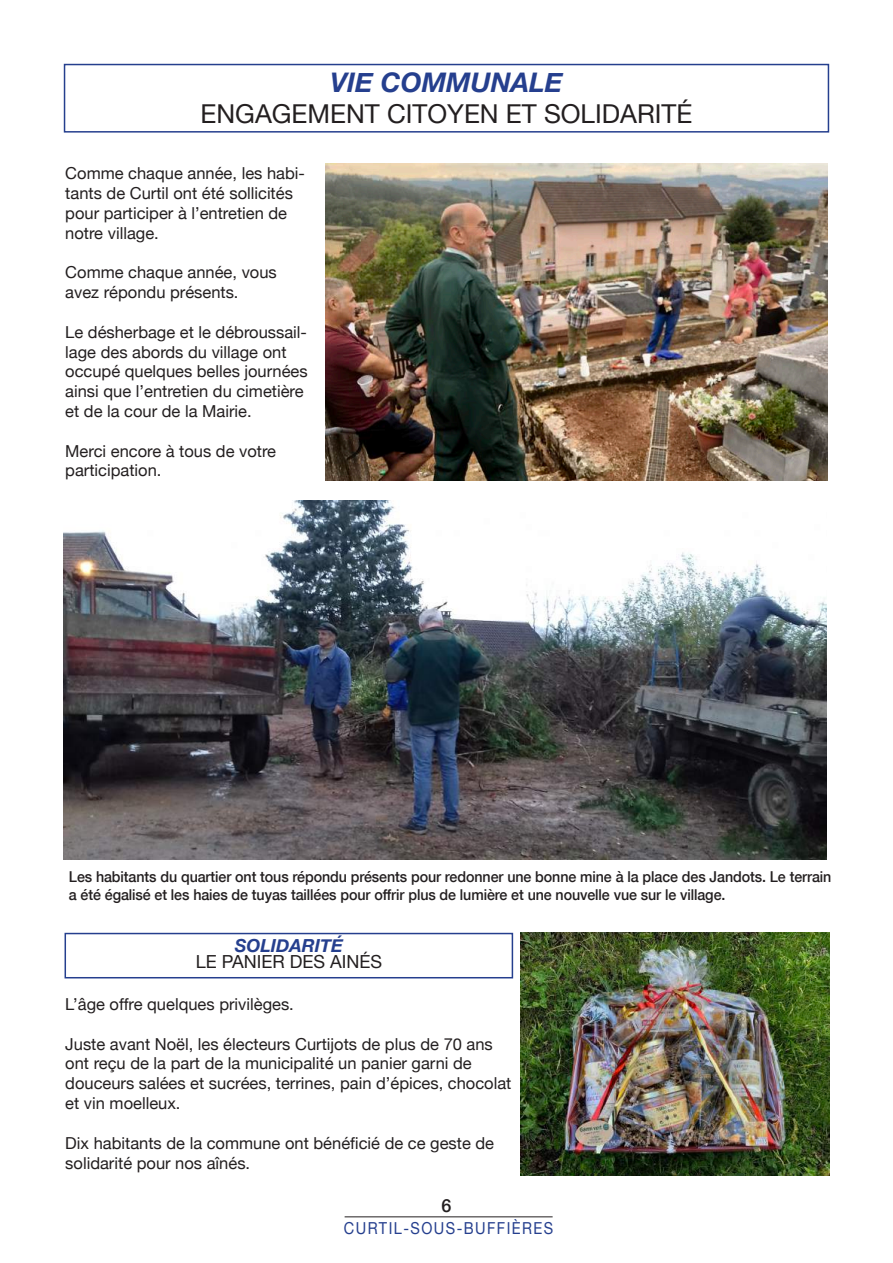
<style>
.page{position:relative;width:893px;height:1263px;background:#fff}
.page>*{position:absolute;margin:0;border:0;box-sizing:border-box;transform-origin:0 0}
.t1{font:italic 700 27px "Helvetica Neue";color:#253f8e}
.t2{font:25.95px "Helvetica Neue";color:#231f20}
.t3{font:18px "Helvetica Neue";color:#231f20}
.t4{font:italic 700 18px "Helvetica Neue";color:#253f8e}
.t5{font:500 18px "Helvetica Neue";color:#231f20}
.t6{font:16.5px/19.8px "Helvetica Neue";color:#231f20}
.t7{font:16.5px "Helvetica Neue";letter-spacing:.1em;color:#253f8e;scale:.88 1}
.t8{font:500 15px/18px "Helvetica Neue";letter-spacing:-.005em;color:#231f20;scale:.95 1}
</style>
<div class="page">
<hr style="left:345px;top:1216px;width:208px;height:1px;background:#231f20">
<div style="left:64px;top:64px;width:765px;height:69px;border:2px solid #253f8e"></div>
<img style="left:326px;top:164px;width:502px;height:316px">
<img style="left:64px;top:500px;width:762px;height:359px">
<div style="left:65px;top:933px;width:448px;height:45px;border:2px solid #253f8e"></div>
<img style="left:521px;top:933px;width:308px;height:243px">
<h1 class="t1" style="left:330px;top:61px;width:234px">VIE COMMUNALE</h1>
<h2 class="t2" style="left:201px;top:95px;width:493px">ENGAGEMENT CITOYEN ET SOLIDARITÉ</h2>
<p class="t6" style="left:65px;top:165px;width:241px">Comme chaque année, les habi&shy;tants de Curtil ont été sollicités pour participer à l’entretien de notre village.</p>
<p class="t6" style="left:65px;top:264px;width:213px">Comme chaque année, vous avez répondu présents.</p>
<p class="t6" style="left:65px;top:323px;width:244px">Le désherbage et le débroussail&shy;lage des abords du village ont occupé quelques belles journées ainsi que l’entretien du cimetière et de la cour de la Mairie.</p>
<p class="t6" style="left:65px;top:442px;width:212px">Merci encore à tous de votre participation.</p>
<p class="t8" style="left:69px;top:867px;width:804px">Les habitants du quartier ont tous répondu présents pour redonner une bonne mine à la place des Jandots. Le terrain a été égalisé et les haies de tuyas taillées pour offrir plus de lumière et une nouvelle vue sur le village.</p>
<p class="t4" style="left:235px;top:931px;width:110px">SOLIDARITÉ</p>
<p class="t3" style="left:196px;top:948px;width:188px">LE PANIER DES AINÉS</p>
<p class="t6" style="left:65px;top:995px;width:230px">L’âge offre quelques privilèges.</p>
<p class="t6" style="left:65px;top:1035px;width:448px">Juste avant Noël, les électeurs Curtijots de plus de 70 ans ont reçu de la part de la municipalité un panier garni de douceurs salées et sucrées, terrines, pain d’épices, chocolat et vin moelleux.</p>
<p class="t6" style="left:65px;top:1134px;width:430px">Dix habitants de la commune ont bénéficié de ce geste de solidarité pour nos aînés.</p>
<p class="t5" style="left:441px;top:1191px;width:12px">6</p>
<p class="t7" style="left:344px;top:1216px;width:240px">CURTIL-SOUS-BUFFIÈRES</p>
</div>
